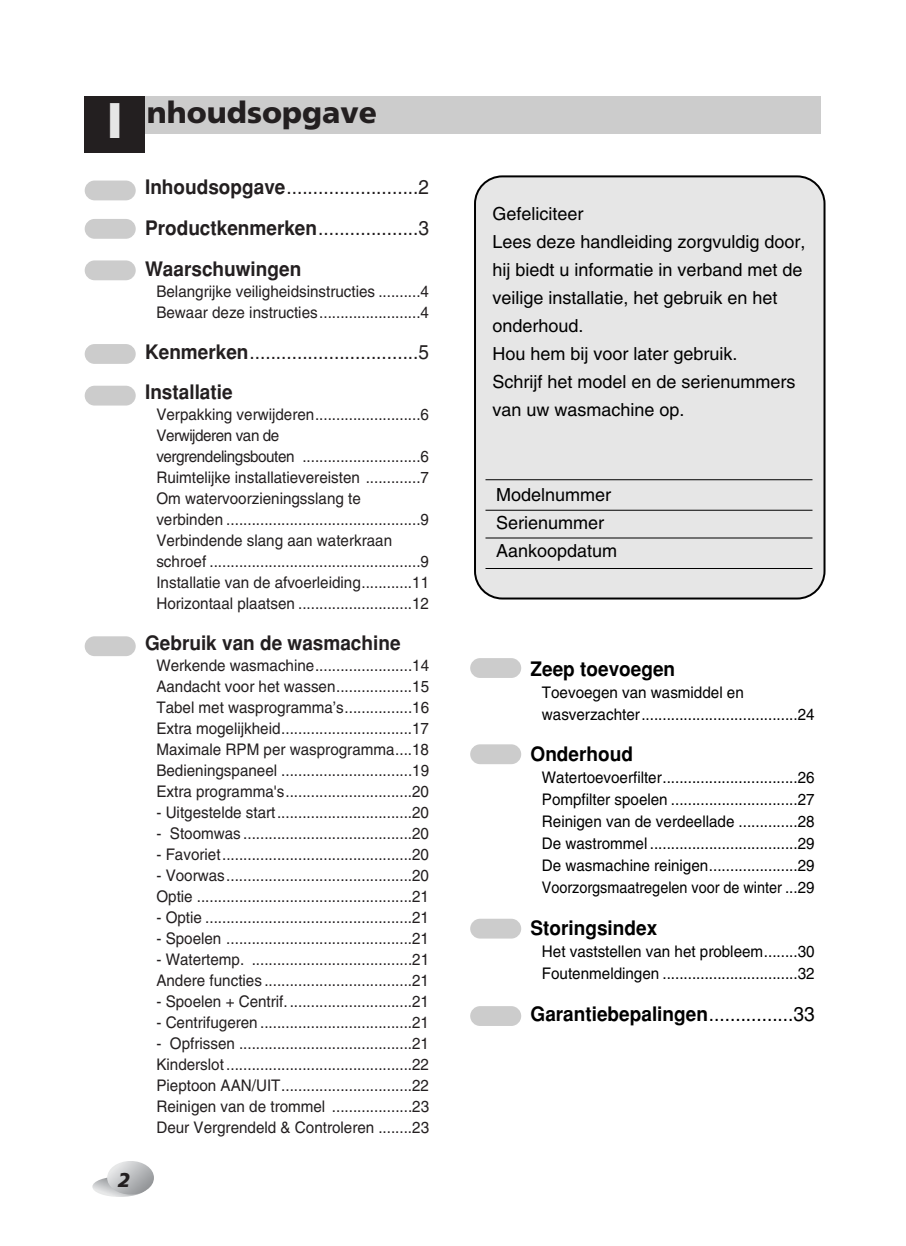
<style>
.page{position:relative;width:906px;height:1246px;background:#fff}
.page>*{position:absolute;margin:0;border:0;box-sizing:border-box;transform-origin:0 0}
.t1{font:900 50px "Frutiger";color:#e6e6e6}
.t2{font:900 30px "Frutiger";color:#231f20}
.t3{font:20px/40.8px "Helvetica";color:#231f20;text-align:justify;scale:.95 1}
.t4{font:700 20px "Helvetica";color:#000;scale:.95 1}
.t5{font:700 20px "Helvetica";color:#231f20;scale:.95 1}
.t6{font:italic 900 20px "Frutiger";color:#231f20}
.t7{font:18px/28px "Helvetica";color:#000}
.t8{font:16px/21px "Helvetica";color:#231f20;scale:.95 1}
.t9{font:16px/22px "Helvetica";color:#000;scale:.95 1}
.s1{font-weight:700}
.s2{font-weight:400}
</style>
<div class="page">
<div style="left:85px;top:96px;width:736px;height:37px;background:#ccc"></div>
<div style="left:85px;top:96px;width:60px;height:57px;background:#231f20"></div>
<svg style="left:92px;top:1177px;width:55px;height:20px"></svg>
<svg style="left:107px;top:1162px;width:47px;height:33px"></svg>
<div style="left:85px;top:181px;width:51px;height:19px;background:#ccc;border-radius:10px"></div>
<div style="left:85px;top:219px;width:51px;height:20px;background:#ccc;border-radius:10px"></div>
<div style="left:85px;top:260px;width:51px;height:20px;background:#ccc;border-radius:10px"></div>
<div style="left:85px;top:344px;width:51px;height:20px;background:#ccc;border-radius:10px"></div>
<div style="left:85px;top:386px;width:51px;height:20px;background:#ccc;border-radius:10px"></div>
<div style="left:85px;top:636px;width:51px;height:20px;background:#ccc;border-radius:10px"></div>
<div style="left:475px;top:176px;width:350px;height:423px;background:#e6e6e6;border-radius:27px"></div>
<div style="left:474px;top:175px;width:352px;height:425px;border:2px solid #000;border-radius:27px"></div>
<hr style="left:486px;top:479px;width:326px;height:1px;background:#000">
<hr style="left:486px;top:510px;width:326px;height:1px;background:#000">
<hr style="left:486px;top:538px;width:326px;height:1px;background:#000">
<hr style="left:486px;top:568px;width:326px;height:1px;background:#000">
<div style="left:470px;top:658px;width:51px;height:20px;background:#ccc;border-radius:10px"></div>
<div style="left:470px;top:744px;width:51px;height:20px;background:#ccc;border-radius:10px"></div>
<div style="left:470px;top:919px;width:51px;height:20px;background:#ccc;border-radius:10px"></div>
<div style="left:470px;top:1006px;width:51px;height:20px;background:#ccc;border-radius:10px"></div>
<h1 class="t1" style="left:106px;top:100px;width:18px">I</h1>
<h2 class="t2" style="left:147px;top:100px;width:232px">nhoudsopgave</h2>
<p class="t6" style="left:118px;top:1172px;width:14px">2</p>
<p class="t3" style="left:145px;top:168px;width:300px"><span class="s1">Inhoudsopgave</span>.........................2<br><span class="s1">Productkenmerken</span>...................3<br><span class="s1">Waarschuwingen</span></p>
<p class="t8" style="left:156px;top:282px;width:289px">Belangrijke veiligheidsinstructies ..........4<br>Bewaar deze instructies........................4</p>
<p class="t3" style="left:145px;top:333px;width:300px"><span class="s1">Kenmerken</span>................................5<br><span class="s1">Installatie</span></p>
<p class="t8" style="left:156px;top:406px;width:289px">Verpakking verwijderen.........................6<br>Verwijderen van de<br>vergrendelingsbouten ............................6<br>Ruimtelijke installatievereisten .............7<br>Om watervoorzieningsslang te verbinden ..............................................9<br>Verbindende slang aan waterkraan schroef ..................................................9<br>Installatie van de afvoerleiding............11<br>Horizontaal plaatsen ...........................12</p>
<p class="t5" style="left:145px;top:636px;width:270px">Gebruik van de wasmachine</p>
<p class="t8" style="left:156px;top:657px;width:289px;text-align:justify">Werkende wasmachine.......................14<br>Aandacht voor het wassen..................15<br>Tabel met wasprogramma’s................16<br>Extra mogelijkheid...............................17<br>Maximale RPM per wasprogramma....18<br>Bedieningspaneel ...............................19<br>Extra programma's..............................20</p>
<p class="t8" style="left:156px;top:804px;width:289px">- Uitgestelde start................................20</p>
<p class="t8" style="left:156px;top:825px;width:289px">- Stoomwas ........................................20</p>
<p class="t8" style="left:156px;top:846px;width:289px">- Favoriet.............................................20</p>
<p class="t8" style="left:156px;top:867px;width:289px">- Voorwas............................................20<br>Optie ...................................................21</p>
<p class="t8" style="left:156px;top:909px;width:289px">- Optie .................................................21</p>
<p class="t8" style="left:156px;top:930px;width:289px">- Spoelen ............................................21</p>
<p class="t8" style="left:156px;top:951px;width:289px">- Watertemp. ......................................21<br>Andere functies ...................................21</p>
<p class="t8" style="left:156px;top:993px;width:289px">- Spoelen + Centrif..............................21</p>
<p class="t8" style="left:156px;top:1014px;width:289px">- Centrifugeren ....................................21</p>
<p class="t8" style="left:156px;top:1035px;width:289px;text-align:justify">- Opfrissen .........................................21<br>Kinderslot ............................................22<br>Pieptoon AAN/UIT...............................22<br>Reinigen van de trommel ...................23<br>Deur Vergrendeld &amp; Controleren ........23</p>
<p class="t7" style="left:493px;top:202px;width:315px">Gefeliciteer<br>Lees deze handleiding zorgvuldig door, hij biedt u informatie in verband met de veilige installatie, het gebruik en het onderhoud.<br>Hou hem bij voor later gebruik.<br>Schrijf het model en de serienummers van uw wasmachine op.</p>
<p class="t7" style="left:496px;top:483px;width:123px">Modelnummer<br>Serienummer<br>Aankoopdatum</p>
<p class="t4" style="left:531px;top:661px;width:154px">Zeep toevoegen</p>
<p class="t9" style="left:542px;top:682px;width:289px">Toevoegen van wasmiddel en wasverzachter.....................................24</p>
<p class="t4" style="left:531px;top:747px;width:109px">Onderhoud</p>
<p class="t9" style="left:542px;top:768px;width:289px;text-align:justify">Watertoevoerfilter................................26<br>Pompfilter spoelen ..............................27<br>Reinigen van de verdeellade ..............28<br>De wastrommel ...................................29<br>De wasmachine reinigen.....................29<br>Voorzorgsmaatregelen voor de winter ...29</p>
<p class="t4" style="left:531px;top:921px;width:135px">Storingsindex</p>
<p class="t9" style="left:542px;top:942px;width:289px">Het vaststellen van het probleem........30<br>Foutenmeldingen ................................32</p>
<p class="t4" style="left:531px;top:1007px;width:300px">Garantiebepalingen<span class="s2">................33</span></p>
</div>
